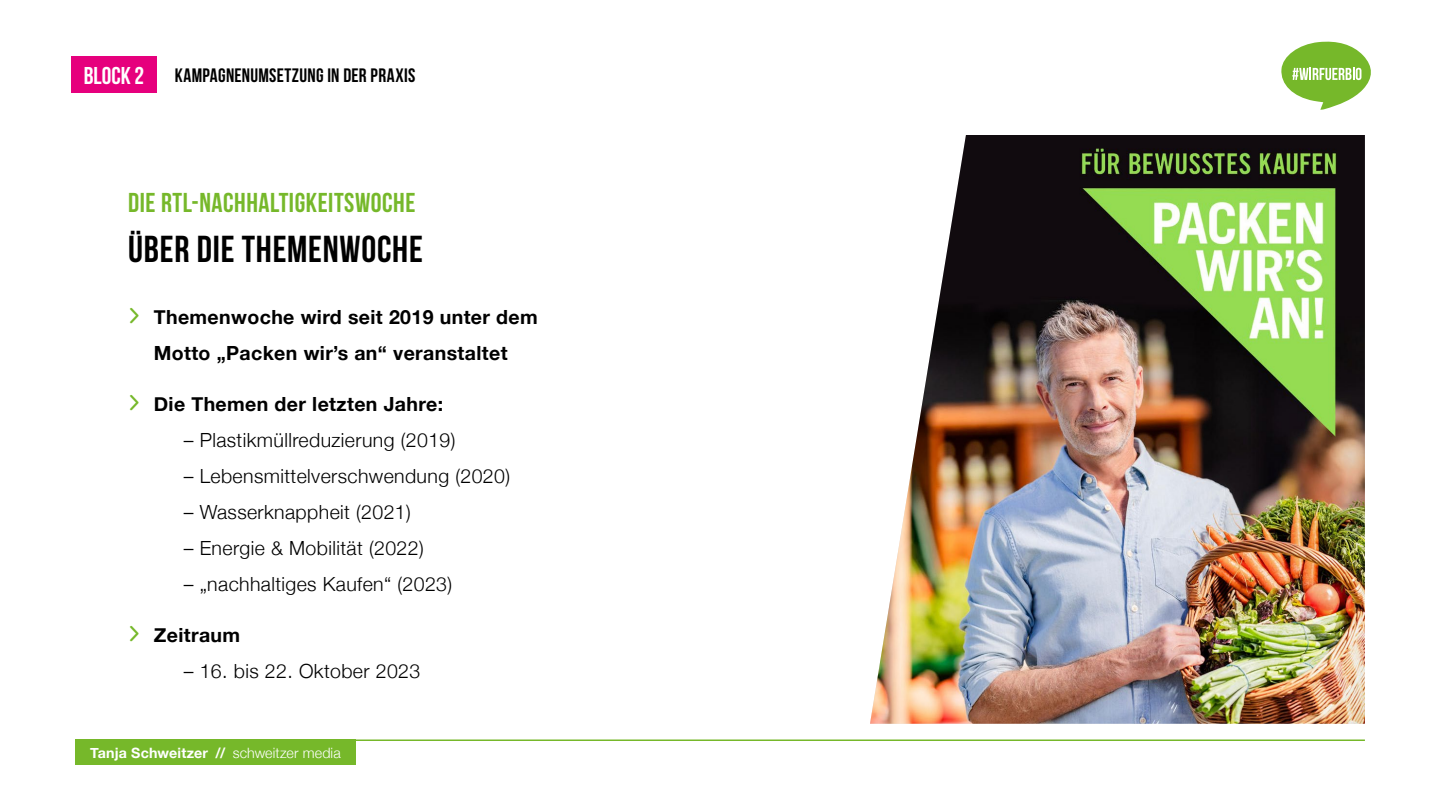
<style>
.page{position:relative;width:1440px;height:810px;background:#fff}
.page>*{position:absolute;margin:0;border:0;box-sizing:border-box;transform-origin:0 0}
.t1{font:700 37.5px "Bebas Neue";letter-spacing:.02em;color:#000}
.t2{font:700 27.3px "Bebas Neue";letter-spacing:.02em;color:#76b82a}
.t3{font:24.22px "Bebas Neue";color:#fff}
.t4{font:300 19.5px "Helvetica Neue";letter-spacing:.02em;color:#000}
.t5{font:700 19.5px/36px "Helvetica Neue";letter-spacing:.02em;color:#000}
.t6{font:700 19.42px "Bebas Neue";letter-spacing:.015em;color:#000}
.t7{font:700 14.25px "Helvetica Neue";letter-spacing:.015em;color:#fff}
.s1{font-weight:300}
</style>
<div class="page">
<hr style="left:75px;top:740px;width:1290px;height:1px;background:#76b82a">
<div style="left:75px;top:740px;width:281px;height:25px;background:#76b82a"></div>
<img style="left:870px;top:135px;width:495px;height:589px">
<svg style="left:1281px;top:41px;width:90px;height:69px"></svg>
<div style="left:71px;top:57px;width:86px;height:36px;background:#e6007d"></div>
<p class="t3" style="left:84px;top:63px;width:62px">Block 2</p>
<p class="t6" style="left:175px;top:65px;width:242px">KAMPAGNENUMSETZUNG IN DER PRAXIS</p>
<p class="t2" style="left:128px;top:187px;width:289px">DIE RTL-NACHHALTIGKEITSWOCHE</p>
<p class="t1" style="left:128px;top:229px;width:296px">ÜBER DIE THEMENWOCHE</p>
<p class="t5" style="left:154px;top:300px;width:386px">Themenwoche wird seit 2019 unter dem<br>Motto „Packen wir’s an“ veranstaltet</p>
<p class="t5" style="left:154px;top:387px;width:291px">Die Themen der letzten Jahre:</p>
<p class="t4" style="left:184px;top:425px;width:273px">– Plastikmüllreduzierung (2019)</p>
<p class="t4" style="left:184px;top:461px;width:328px">– Lebensmittelverschwendung (2020)</p>
<p class="t4" style="left:184px;top:497px;width:229px">– Wasserknappheit (2021)</p>
<p class="t4" style="left:184px;top:533px;width:242px">– Energie &amp; Mobilität (2022)</p>
<p class="t4" style="left:184px;top:569px;width:270px">– „nachhaltiges Kaufen“ (2023)</p>
<p class="t5" style="left:154px;top:618px;width:88px">Zeitraum</p>
<p class="t4" style="left:184px;top:656px;width:238px">– 16. bis 22. Oktober 2023</p>
<p class="t7" style="left:90px;top:742px;width:252px">Tanja Schweitzer // <span class="s1">schweitzer media</span></p>
</div>
